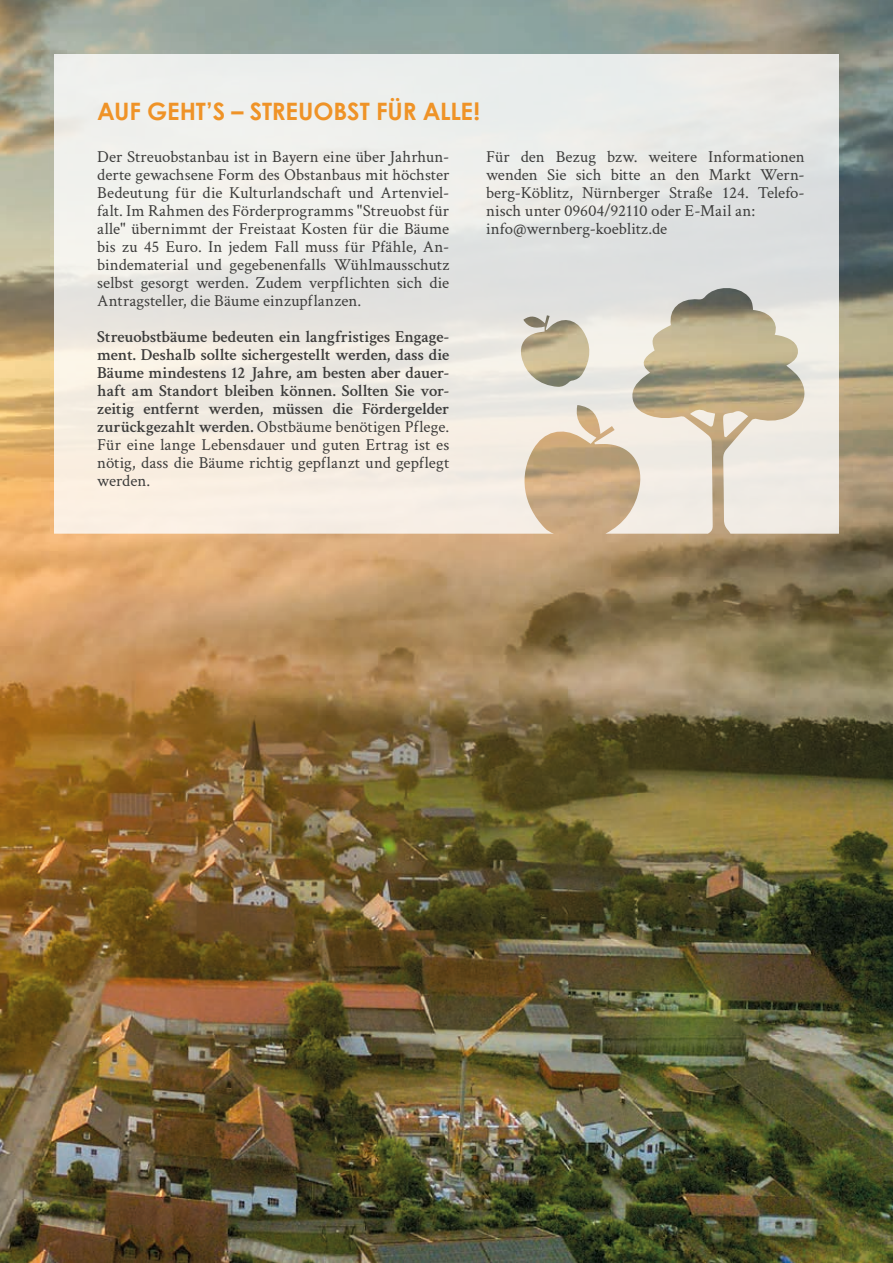
<style>
.page{position:relative;width:893px;height:1263px;background:#fff}
.page>*{position:absolute;margin:0;border:0;box-sizing:border-box;transform-origin:0 0}
.t1{font:700 24px "Century Gothic";letter-spacing:-.01em;color:#ef9327}
.t2{font:16.8px/18px "Crimson";color:#3d3d3c;text-align:justify}
.t3{font:600 16.8px/18px "Crimson";letter-spacing:-.01em;color:#3d3d3c;text-align:justify}
.s1{font-weight:400}
</style>
<div class="page">
<img style="left:0;top:0;width:893px;height:1263px">
<svg style="left:54px;top:54px;width:785px;height:480px;background:#e8e5dd"></svg>
<h1 class="t1" style="left:97px;top:93px;width:384px">AUF GEHT’S – STREUOBST FÜR ALLE!</h1>
<p class="t2" style="left:97px;top:147px;width:353px">Der Streuobstanbau ist in Bayern eine über Jahrhun&shy;derte gewachsene Form des Obstanbaus mit höchster Bedeutung für die Kulturlandschaft und Artenviel&shy;falt. Im Rahmen des Förderprogramms "Streuobst für alle" übernimmt der Freistaat Kosten für die Bäume bis zu 45 Euro. In jedem Fall muss für Pfähle, An&shy;bindematerial und gegebenenfalls Wühlmausschutz selbst gesorgt werden. Zudem verpflichten sich die Antragsteller, die Bäume einzupflanzen.</p>
<p class="t3" style="left:97px;top:326px;width:353px">Streuobstbäume bedeuten ein langfristiges Engage&shy;ment. Deshalb sollte sichergestellt werden, dass die Bäume mindestens 12 Jahre, am besten aber dauer&shy;haft am Standort bleiben können. Sollten Sie vor&shy;zeitig entfernt werden, müssen die Fördergelder zurückgezahlt werden. <span class="s1">Obstbäume benötigen Pflege.<br>Für eine lange Lebensdauer und guten Ertrag ist es nötig, dass die Bäume richtig gepflanzt und gepflegt werden.</span></p>
<p class="t2" style="left:486px;top:147px;width:320px;text-align:left">Für den Bezug bzw. weitere Informationen wenden Sie sich bitte an den Markt Wern&shy;berg-Köblitz, Nürnberger Straße 124. Telefo&shy;nisch unter 09604/92110 oder E-Mail an: info@wernberg-koeblitz.de</p>
</div>
